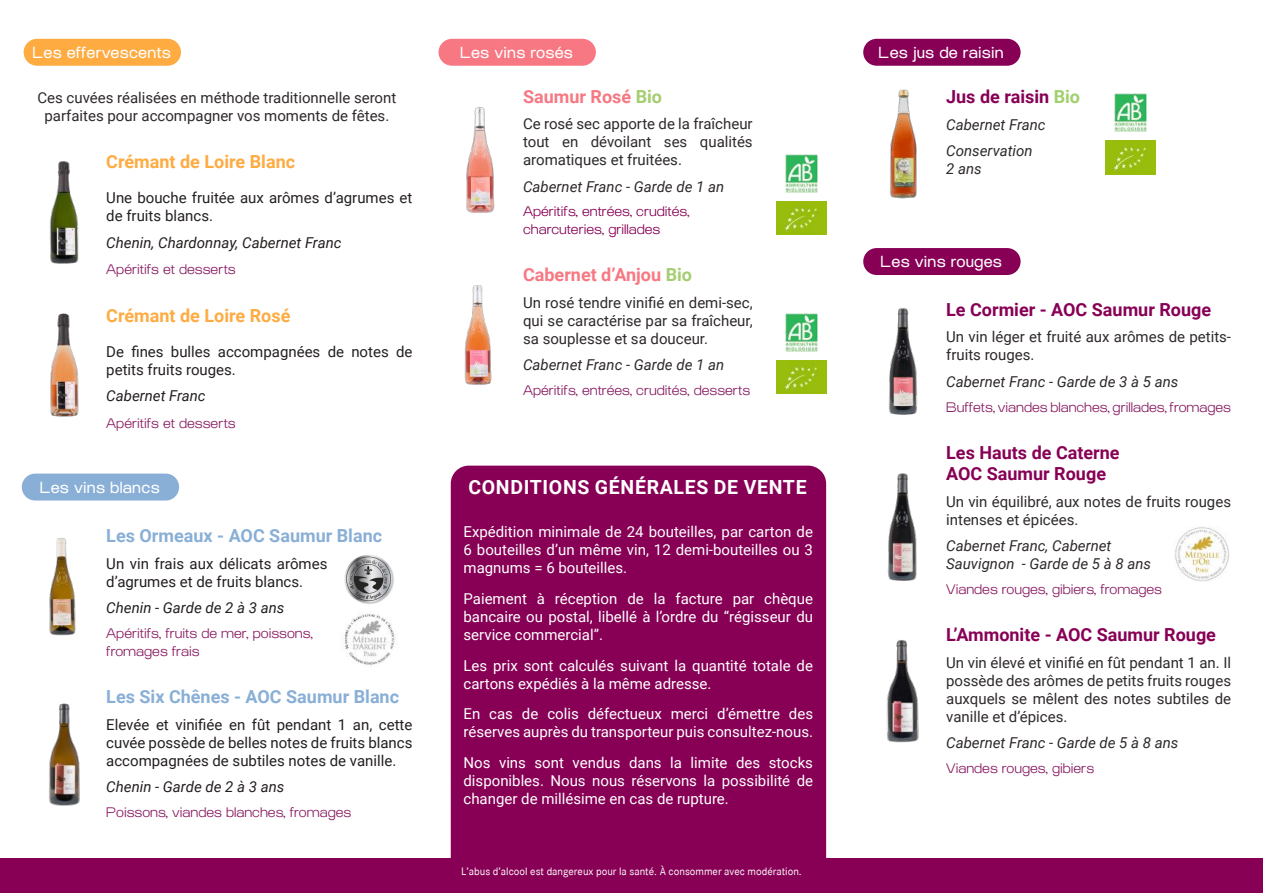
<style>
.page{position:relative;width:1263px;height:893px;background:#fff}
.page>*{position:absolute;margin:0;border:0;box-sizing:border-box;transform-origin:0 0}
.t1{font:700 19.5px "Roboto";letter-spacing:.035em;color:#fff}
.t2{font:700 18px/21.6px "Roboto";color:#870055}
.t3{font:700 18px "Roboto";color:#89afd7}
.t4{font:700 18px "Roboto";color:#feab42}
.t5{font:700 18px "Roboto";color:#f77883}
.t6{font:15.75px "Osmose";letter-spacing:.01em;color:#fff}
.t7{font:15px/18px "Roboto";color:#fff;text-align:justify}
.t8{font:15px/18px "Roboto";color:#2e292a;text-align:justify}
.t9{font:15px/18px "Roboto";color:#241f1f}
.t10{font:italic 15px/26.5px "Roboto";color:#2e292a}
.t11{font:italic 15px "Roboto";color:#241f1f}
.t12{font:300 13.5px/18px "Osmose";color:#881c62}
.t13{font:300 13.5px/18px "Osmose";color:#870055}
.t14{font:10.5px "Corporate SBQ";color:#fff}
.s1{color:#a5cd71}
.s2{color:#a2d06d}
</style>
<div class="page">
<img style="left:1175px;top:527px;width:54px;height:54px">
<img style="left:49px;top:161px;width:30px;height:103px">
<img style="left:50px;top:313px;width:29px;height:104px">
<img style="left:49px;top:703px;width:31px;height:103px">
<img style="left:466px;top:107px;width:29px;height:106px">
<img style="left:464px;top:285px;width:28px;height:100px">
<img style="left:889px;top:308px;width:29px;height:107px">
<img style="left:887px;top:473px;width:30px;height:108px">
<img style="left:886px;top:640px;width:33px;height:103px">
<img style="left:49px;top:538px;width:27px;height:98px">
<img style="left:344px;top:555px;width:50px;height:49px">
<img style="left:345px;top:613px;width:53px;height:52px">
<img style="left:890px;top:89px;width:27px;height:110px">
<div style="left:451px;top:466px;width:375px;height:427px;background:#870055;border-radius:18px"></div>
<img style="left:785px;top:154px;width:32px;height:38px">
<img style="left:776px;top:201px;width:50px;height:34px">
<img style="left:785px;top:313px;width:32px;height:38px">
<img style="left:776px;top:360px;width:50px;height:34px">
<img style="left:1114px;top:94px;width:32px;height:38px">
<img style="left:1106px;top:141px;width:49px;height:33px">
<div style="left:0;top:859px;width:1263px;height:34px;background:#870055"></div>
<div style="left:22px;top:474px;width:157px;height:27px;background:#89afd7;border-radius:13px"></div>
<div style="left:24px;top:39px;width:157px;height:27px;background:#feab42;border-radius:13px"></div>
<div style="left:438px;top:39px;width:158px;height:27px;background:#f77883;border-radius:13px"></div>
<div style="left:863px;top:39px;width:157px;height:27px;background:#870055;border-radius:13px"></div>
<div style="left:863px;top:248px;width:157px;height:27px;background:#870055;border-radius:13px"></div>
<p class="t6" style="left:32px;top:43px;width:140px">Les effervescents</p>
<p class="t6" style="left:460px;top:43px;width:114px">Les vins rosés</p>
<p class="t6" style="left:879px;top:43px;width:127px">Les jus de raisin</p>
<p class="t8" style="left:37px;top:88px;width:360px;text-align:center">Ces cuvées réalisées en méthode traditionnelle seront parfaites pour accompagner vos moments de fêtes.</p>
<p class="t4" style="left:106px;top:149px;width:190px">Crémant de Loire Blanc</p>
<p class="t9" style="left:106px;top:189px;width:308px">Une bouche fruitée aux arômes d’agrumes et de fruits blancs.</p>
<p class="t11" style="left:106px;top:232px;width:237px">Chenin, Chardonnay, Cabernet Franc</p>
<p class="t12" style="left:106px;top:262px;width:131px">Apéritifs et desserts</p>
<p class="t4" style="left:106px;top:303px;width:186px">Crémant de Loire Rosé</p>
<p class="t9" style="left:106px;top:342px;width:308px">De fines bulles accompagnées de notes de petits fruits rouges.</p>
<p class="t11" style="left:106px;top:385px;width:101px">Cabernet Franc</p>
<p class="t12" style="left:106px;top:416px;width:131px">Apéritifs et desserts</p>
<p class="t6" style="left:40px;top:478px;width:122px">Les vins blancs</p>
<p class="t3" style="left:106px;top:523px;width:277px">Les Ormeaux - AOC Saumur Blanc</p>
<p class="t9" style="left:106px;top:554px;width:223px">Un vin frais aux délicats arômes d’agrumes et de fruits blancs.</p>
<p class="t11" style="left:106px;top:598px;width:180px">Chenin - Garde de 2 à 3 ans</p>
<p class="t12" style="left:106px;top:626px;width:208px">Apéritifs, fruits de mer, poissons, fromages frais</p>
<p class="t3" style="left:106px;top:684px;width:294px">Les Six Chênes - AOC Saumur Blanc</p>
<p class="t9" style="left:106px;top:715px;width:308px;text-align:justify">Elevée et vinifiée en fût pendant 1 an, cette cuvée possède de belles notes de fruits blancs accompagnées de subtiles notes de vanille.</p>
<p class="t11" style="left:106px;top:776px;width:180px">Chenin - Garde de 2 à 3 ans</p>
<p class="t12" style="left:106px;top:805px;width:247px">Poissons, viandes blanches, fromages</p>
<p class="t5" style="left:523px;top:84px;width:141px">Saumur Rosé <span class="s1">Bio</span></p>
<p class="t8" style="left:523px;top:114px;width:231px">Ce rosé sec apporte de la fraîcheur tout en dévoilant ses qualités aromatiques et fruitées.</p>
<p class="t10" style="left:523px;top:172px;width:203px">Cabernet Franc - Garde de 1 an</p>
<p class="t13" style="left:523px;top:204px;width:168px">Apéritifs, entrées, crudités, charcuteries, grillades</p>
<p class="t5" style="left:523px;top:262px;width:171px">Cabernet d’Anjou <span class="s1">Bio</span></p>
<p class="t8" style="left:523px;top:293px;width:231px">Un rosé tendre vinifié en demi-sec, qui se caractérise par sa fraîcheur, sa souplesse et sa douceur.</p>
<p class="t10" style="left:523px;top:351px;width:203px">Cabernet Franc - Garde de 1 an</p>
<p class="t12" style="left:523px;top:383px;width:229px">Apéritifs, entrées, crudités, desserts</p>
<h1 class="t1" style="left:468px;top:473px;width:340px">CONDITIONS GÉNÉRALES DE VENTE</h1>
<p class="t7" style="left:463px;top:522px;width:351px">Expédition minimale de 24 bouteilles, par carton de 6 bouteilles d’un même vin, 12 demi-bouteilles ou 3 magnums = 6 bouteilles.</p>
<p class="t7" style="left:463px;top:589px;width:351px">Paiement à réception de la facture par chèque bancaire ou postal, libellé à l’ordre du “régisseur du service commercial”.</p>
<p class="t7" style="left:463px;top:656px;width:351px">Les prix sont calculés suivant la quantité totale de cartons expédiés à la même adresse.</p>
<p class="t7" style="left:463px;top:704px;width:351px">En cas de colis défectueux merci d’émettre des réserves auprès du transporteur puis consultez-nous.</p>
<p class="t7" style="left:463px;top:753px;width:351px">Nos vins sont vendus dans la limite des stocks disponibles. Nous nous réservons la possibilité de changer de millésime en cas de rupture.</p>
<p class="t14" style="left:461px;top:865px;width:342px">L’abus d’alcool est dangereux pour la santé. À consommer avec modération.</p>
<p class="t2" style="left:946px;top:85px;width:135px">Jus de raisin <span class="s2">Bio</span></p>
<p class="t10" style="left:946px;top:111px;width:101px">Cabernet Franc<br>Conservation</p>
<p class="t10" style="left:946px;top:155px;width:37px">2 ans</p>
<p class="t6" style="left:880px;top:253px;width:123px">Les vins rouges</p>
<p class="t2" style="left:946px;top:298px;width:266px">Le Cormier - AOC Saumur Rouge</p>
<p class="t8" style="left:946px;top:327px;width:286px">Un vin léger et fruité aux arômes de petits&shy;fruits rouges.</p>
<p class="t10" style="left:946px;top:368px;width:234px">Cabernet Franc - Garde de 3 à 5 ans</p>
<p class="t12" style="left:946px;top:400px;width:286px">Buffets, viandes blanches, grillades, fromages</p>
<p class="t2" style="left:946px;top:441px;width:175px">Les Hauts de Caterne<br>AOC Saumur Rouge</p>
<p class="t8" style="left:946px;top:492px;width:286px">Un vin équilibré, aux notes de fruits rouges intenses et épicées.</p>
<p class="t10" style="left:946px;top:536px;width:206px;line-height:18px">Cabernet Franc, Cabernet<br>Sauvignon - Garde de 5 à 8 ans</p>
<p class="t12" style="left:946px;top:582px;width:217px">Viandes rouges, gibiers, fromages</p>
<p class="t2" style="left:946px;top:623px;width:271px">L’Ammonite - AOC Saumur Rouge</p>
<p class="t8" style="left:946px;top:653px;width:286px">Un vin élevé et vinifié en fût pendant 1 an. Il possède des arômes de petits fruits rouges auxquels se mêlent des notes subtiles de vanille et d’épices.</p>
<p class="t10" style="left:946px;top:729px;width:234px">Cabernet Franc - Garde de 5 à 8 ans</p>
<p class="t12" style="left:946px;top:761px;width:150px">Viandes rouges, gibiers</p>
</div>
